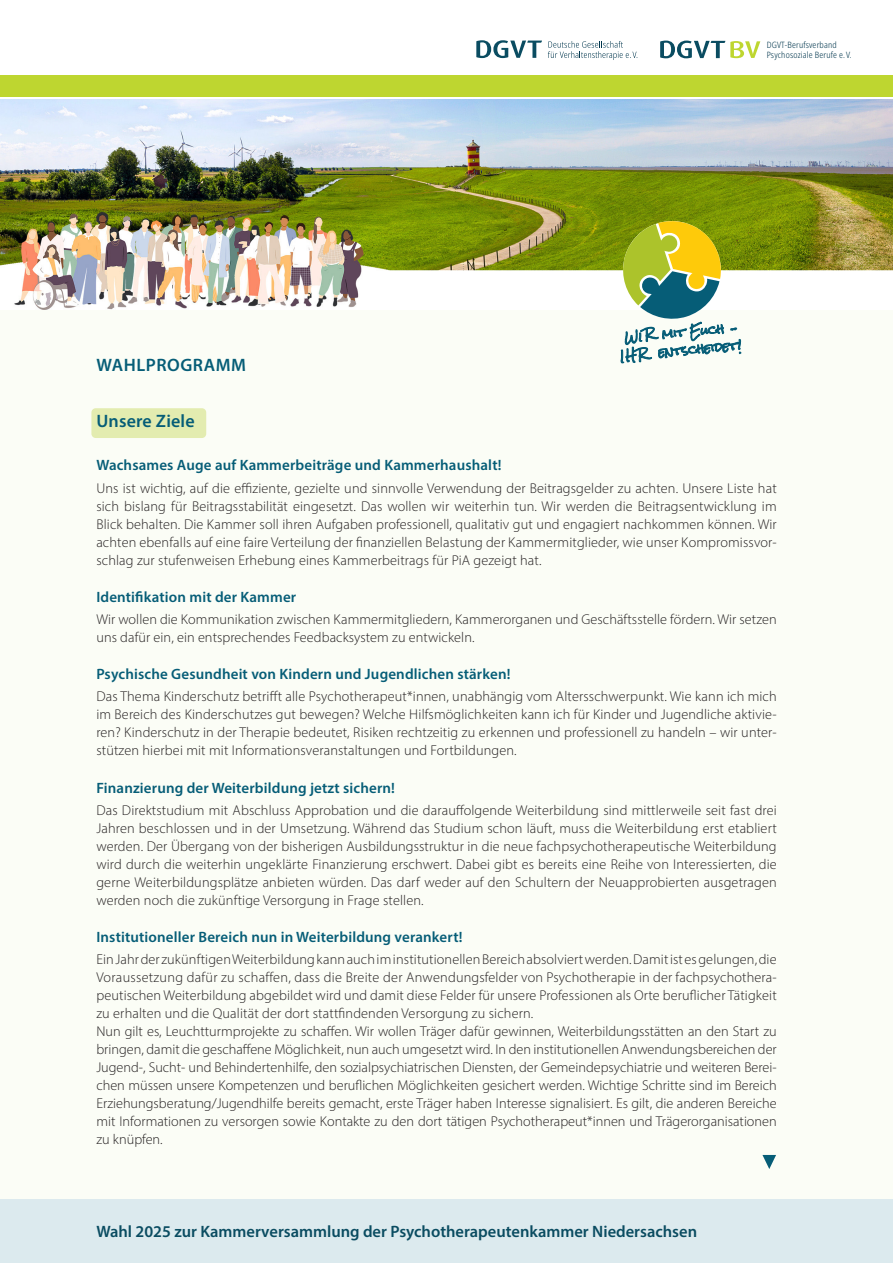
<style>
.page{position:relative;width:893px;height:1263px;background:#fff}
.page>*{position:absolute;margin:0;border:0;box-sizing:border-box;transform-origin:0 0}
.Überschrift_Infokast{font:600 18px "Myriad Pro";letter-spacing:.02em;color:#065d77}
.t1{font:600 16.5px "Myriad Pro";color:#0a4c61}
.Überschrift_Infokast-2{font:600 15px "Myriad Pro";letter-spacing:.01em;color:#065d77}
.Fließtext_9_5_pt___1{font:300 14.25px/18px "Myriad Pro";letter-spacing:.005em;color:#231f20;text-align:justify}
.t2{font:300 condensed 8.7px/10.2px "Noto Sans";letter-spacing:.02em;color:#00364d}
</style>
<div class="page">
<div style="left:0;top:1199px;width:893px;height:64px;background:#dceaee"></div>
<div style="left:0;top:259px;width:893px;height:940px;background:#fbfdf6"></div>
<img style="left:0;top:100px;width:893px;height:209px">
<div style="left:0;top:75px;width:893px;height:22px;background:#bed630"></div>
<div style="left:91px;top:408px;width:115px;height:30px;background:#e3ecb0;border-radius:4px"></div>
<svg style="left:762px;top:1155px;width:14px;height:14px"></svg>
<svg style="left:476px;top:40px;width:66px;height:18px"></svg>
<svg style="left:548px;top:41px;width:90px;height:19px"></svg>
<svg style="left:660px;top:41px;width:100px;height:17px"></svg>
<svg style="left:620px;top:218px;width:121px;height:145px"></svg>
<p class="Überschrift_Infokast" style="left:97px;top:353px;width:151px">WAHLPROGRAMM</p>
<p class="t2" style="left:767px;top:40px;width:87px">DGVT-Berufsverband<br>Psychosoziale Berufe e.V.</p>
<p class="Überschrift_Infokast" style="left:96px;top:409px;width:100px">Unsere Ziele</p>
<p class="Überschrift_Infokast-2" style="left:96px;top:456px;width:407px">Wachsames Auge auf Kammerbeiträge und Kammerhaushalt!</p>
<p class="Fließtext_9_5_pt___1" style="left:96px;top:479px;width:682px">Uns ist wichtig, auf die effiziente, gezielte und sinnvolle Verwendung der Beitragsgelder zu achten. Unsere Liste hat sich bislang für Beitragsstabilität eingesetzt. Das wollen wir weiterhin tun. Wir werden die Beitragsentwicklung im Blick behalten. Die Kammer soll ihren Aufgaben professionell, qualitativ gut und engagiert nachkommen können. Wir achten ebenfalls auf eine faire Verteilung der finanziellen Belastung der Kammermitglieder, wie unser Kompromissvor&shy;schlag zur stufenweisen Erhebung eines Kammerbeitrags für PiA gezeigt hat.</p>
<p class="Überschrift_Infokast-2" style="left:96px;top:587px;width:201px">Identifikation mit der Kammer</p>
<p class="Fließtext_9_5_pt___1" style="left:96px;top:610px;width:682px">Wir wollen die Kommunikation zwischen Kammermitgliedern, Kammerorganen und Geschäftsstelle fördern. Wir setzen uns dafür ein, ein entsprechendes Feedbacksystem zu entwickeln.</p>
<p class="Überschrift_Infokast-2" style="left:96px;top:664px;width:416px">Psychische Gesundheit von Kindern und Jugendlichen stärken!</p>
<p class="Fließtext_9_5_pt___1" style="left:96px;top:687px;width:682px">Das Thema Kinderschutz betrifft alle Psychotherapeut*innen, unabhängig vom Altersschwerpunkt. Wie kann ich mich im Bereich des Kinderschutzes gut bewegen? Welche Hilfsmöglichkeiten kann ich für Kinder und Jugendliche aktivie&shy;ren? Kinderschutz in der Therapie bedeutet, Risiken rechtzeitig zu erkennen und professionell zu handeln – wir unter&shy;stützen hierbei mit mit Informationsveranstaltungen und Fortbildungen.</p>
<p class="Überschrift_Infokast-2" style="left:96px;top:778px;width:300px">Finanzierung der Weiterbildung jetzt sichern!</p>
<p class="Fließtext_9_5_pt___1" style="left:96px;top:801px;width:682px">Das Direktstudium mit Abschluss Approbation und die darauffolgende Weiterbildung sind mittlerweile seit fast drei Jahren beschlossen und in der Umsetzung. Während das Studium schon läuft, muss die Weiterbildung erst etabliert werden. Der Übergang von der bisherigen Ausbildungsstruktur in die neue fachpsychotherapeutische Weiterbildung wird durch die weiterhin ungeklärte Finanzierung erschwert. Dabei gibt es bereits eine Reihe von Interessierten, die gerne Weiterbildungsplätze anbieten würden. Das darf weder auf den Schultern der Neuapprobierten ausgetragen werden noch die zukünftige Versorgung in Frage stellen.</p>
<p class="Überschrift_Infokast-2" style="left:96px;top:927px;width:368px">Institutioneller Bereich nun in Weiterbildung verankert!</p>
<p class="Fließtext_9_5_pt___1" style="left:96px;top:950px;width:682px">Ein Jahr der zukünftigen Weiterbildung kann auch im institutionellen Bereich absolviert werden. Damit ist es gelungen, die Voraussetzung dafür zu schaffen, dass die Breite der Anwendungsfelder von Psychotherapie in der fachpsychothera&shy;peutischen Weiterbildung abgebildet wird und damit diese Felder für unsere Professionen als Orte beruflicher Tätigkeit zu erhalten und die Qualität der dort stattfindenden Versorgung zu sichern.</p>
<p class="Fließtext_9_5_pt___1" style="left:96px;top:1022px;width:682px">Nun gilt es, Leuchtturmprojekte zu schaffen. Wir wollen Träger dafür gewinnen, Weiterbildungsstätten an den Start zu bringen, damit die geschaffene Möglichkeit, nun auch umgesetzt wird. In den institutionellen Anwendungsbereichen der Jugend-, Sucht- und Behindertenhilfe, den sozialpsychiatrischen Diensten, der Gemeindepsychiatrie und weiteren Berei&shy;chen müssen unsere Kompetenzen und beruflichen Möglichkeiten gesichert werden. Wichtige Schritte sind im Bereich Erziehungsberatung/Jugendhilfe bereits gemacht, erste Träger haben Interesse signalisiert. Es gilt, die anderen Bereiche mit Informationen zu versorgen sowie Kontakte zu den dort tätigen Psychotherapeut*innen und Trägerorganisationen zu knüpfen.</p>
<p class="t1" style="left:96px;top:1221px;width:602px">Wahl 2025 zur Kammerversammlung der Psychotherapeutenkammer Niedersachsen</p>
</div>
